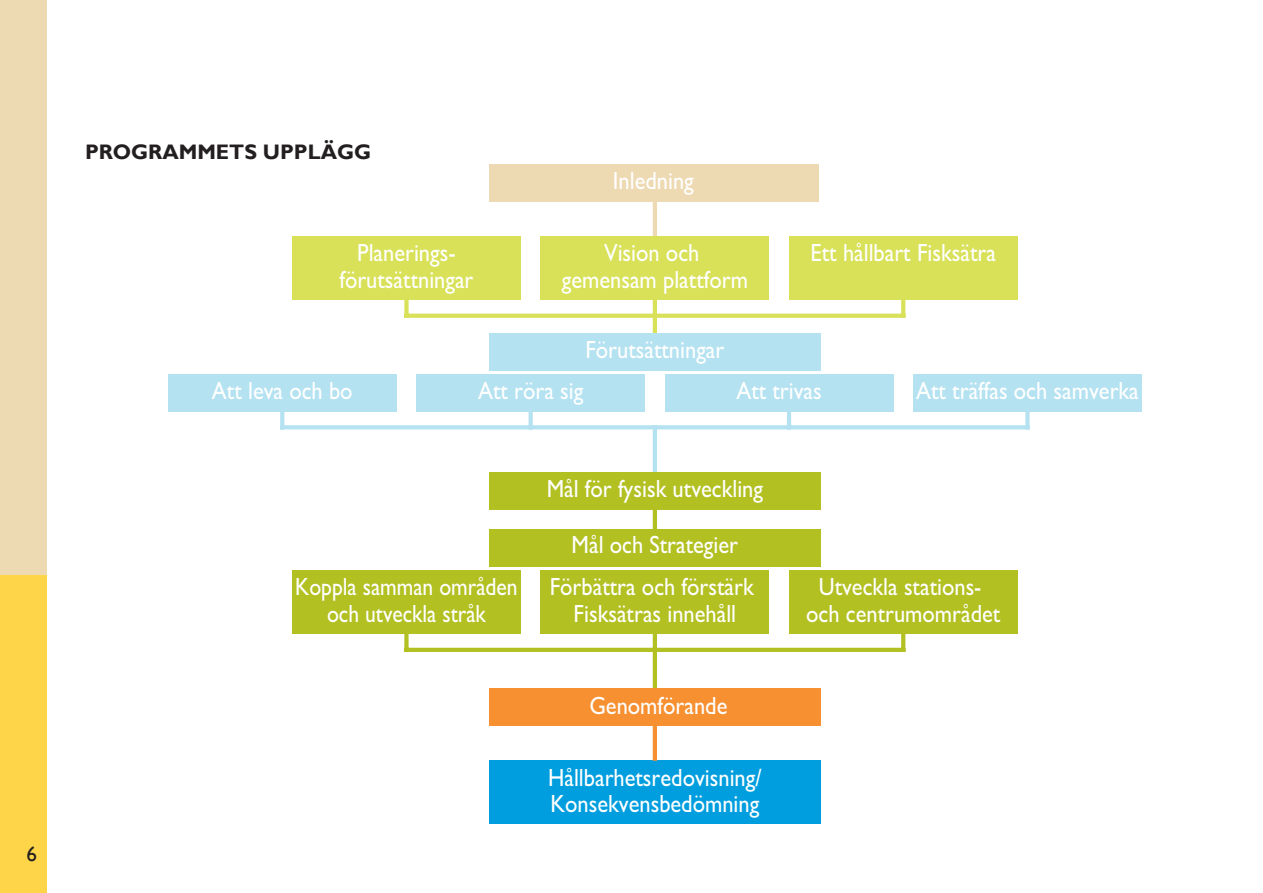
<style>
.page{position:relative;width:1263px;height:893px;background:#fff}
.page>*{position:absolute;margin:0;border:0;box-sizing:border-box;transform-origin:0 0}
.t1{font:24.9px/26.8px "Gill Sans";color:#fff;text-align:center;scale:.9 1}
.t2{font:24.9px/26.8px "Gill Sans";color:#fff;text-align:center;scale:.86 1}
.t3{font:700 21px "Gill Sans";color:#231f20}
.t4{font:21px "Gill Sans";color:#231f20}
</style>
<div class="page">
<div style="left:0;top:574px;width:47px;height:319px;background:#fed549"></div>
<hr style="left:653px;top:202px;width:4px;height:35px;background:#edd9b2">
<div style="left:404px;top:300px;width:5px;height:16px;background:#d8e158"></div>
<hr style="left:653px;top:300px;width:4px;height:33px;background:#d8e158">
<svg style="left:901px;top:300px;width:4px;height:16px"></svg>
<svg style="left:406px;top:314px;width:497px;height:4px;background:#d9e15e"></svg>
<hr style="left:280px;top:411px;width:4px;height:16px;background:#b4e2f1">
<svg style="left:1025px;top:411px;width:4px;height:16px"></svg>
<hr style="left:787px;top:411px;width:4px;height:16px;background:#b4e2f1">
<svg style="left:529px;top:411px;width:4px;height:14px"></svg>
<svg style="left:282px;top:425px;width:745px;height:4px;background:#b7e3f1"></svg>
<hr style="left:653px;top:427px;width:4px;height:45px;background:#b4e2f1">
<div style="left:489px;top:333px;width:331px;height:37px;background:#b4e2f1"></div>
<div style="left:541px;top:237px;width:228px;height:63px;background:#d8e158"></div>
<div style="left:292px;top:237px;width:229px;height:63px;background:#d8e158"></div>
<div style="left:789px;top:237px;width:228px;height:63px;background:#d8e158"></div>
<div style="left:489px;top:472px;width:331px;height:37px;background:#b2c022"></div>
<div style="left:416px;top:374px;width:229px;height:37px;background:#b4e2f1"></div>
<div style="left:168px;top:374px;width:228px;height:37px;background:#b4e2f1"></div>
<div style="left:665px;top:374px;width:228px;height:37px;background:#b4e2f1"></div>
<div style="left:913px;top:374px;width:229px;height:37px;background:#b4e2f1"></div>
<div style="left:489px;top:164px;width:330px;height:38px;background:#edd9b2"></div>
<div style="left:404px;top:634px;width:5px;height:16px;background:#b2c022"></div>
<hr style="left:653px;top:634px;width:4px;height:54px;background:#b2c022">
<svg style="left:901px;top:634px;width:4px;height:16px"></svg>
<hr style="left:406px;top:648px;width:497px;height:4px;background:#b2c022">
<div style="left:541px;top:571px;width:228px;height:63px;background:#b2c022"></div>
<div style="left:489px;top:688px;width:331px;height:38px;background:#f69030"></div>
<div style="left:489px;top:761px;width:331px;height:63px;background:#009ede"></div>
<div style="left:292px;top:571px;width:229px;height:63px;background:#b2c022"></div>
<div style="left:789px;top:571px;width:228px;height:63px;background:#b2c022"></div>
<hr style="left:653px;top:726px;width:4px;height:35px;background:#f69030">
<hr style="left:653px;top:509px;width:4px;height:21px;background:#b2c022">
<div style="left:489px;top:530px;width:331px;height:37px;background:#b2c022"></div>
<div style="left:0;top:0;width:47px;height:574px;background:#edd9b2"></div>
<p class="t4" style="left:27px;top:841px;width:12px">6</p>
<p class="t3" style="left:85px;top:139px;width:31px">PROGR</p>
<p class="t3" style="left:162px;top:139px;width:176px">AMM ETS UPPLÄGG</p>
<p class="t1" style="left:613px;top:168px;width:91px">Inledning</p>
<p class="t1" style="left:339px;top:240px;width:150px">Planerings&shy;förutsättningar</p>
<p class="t1" style="left:811px;top:240px;width:207px">Ett hållbart Fisksätra</p>
<p class="t1" style="left:562px;top:240px;width:208px">Vision och gemensam plattform</p>
<p class="t1" style="left:585px;top:336px;width:156px">Förutsättningar</p>
<p class="t1" style="left:212px;top:378px;width:158px">Att leva och bo</p>
<p class="t1" style="left:478px;top:378px;width:118px">Att röra sig</p>
<p class="t1" style="left:736px;top:378px;width:96px">Att trivas</p>
<p class="t1" style="left:916px;top:378px;width:249px">Att träffas och samverka</p>
<p class="t1" style="left:547px;top:476px;width:242px">Mål för fysisk utveckling</p>
<p class="t1" style="left:572px;top:532px;width:186px">Mål och Strategier</p>
<p class="t2" style="left:295px;top:574px;width:260px">Koppla samman områden och utveckla stråk</p>
<p class="t1" style="left:806px;top:574px;width:217px">Utveckla stations&shy;och centrumområdet</p>
<p class="t1" style="left:550px;top:574px;width:228px">Förbättra och förstärk<br>Fisksätras innehåll</p>
<p class="t1" style="left:589px;top:693px;width:155px">Genomförande</p>
<p class="t1" style="left:548px;top:764px;width:239px;text-align:left">Hållbarhetsredovisning/<br>Konsekvensbedömning</p>
</div>
